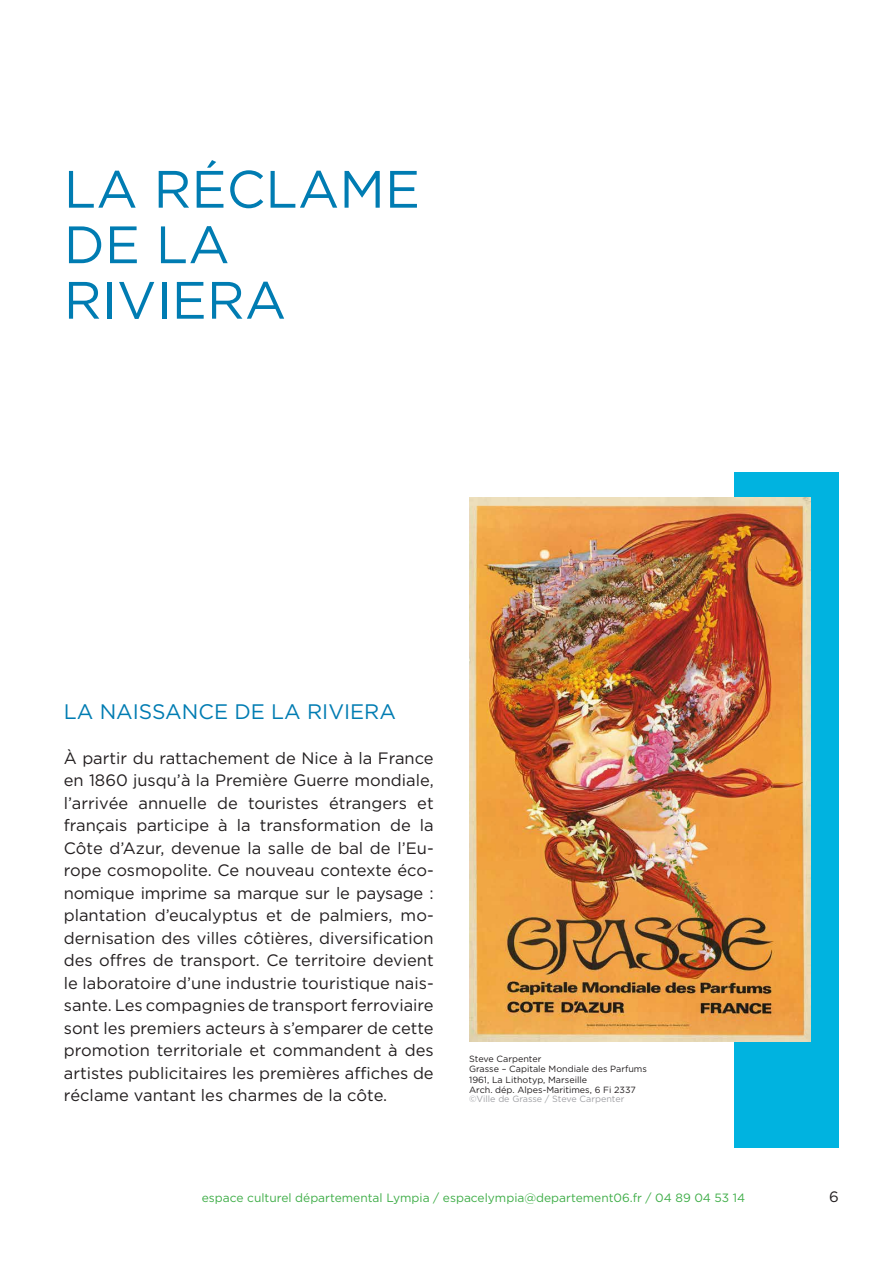
<style>
.page{position:relative;width:893px;height:1263px;background:#fff}
.page>*{position:absolute;margin:0;border:0;box-sizing:border-box;transform-origin:0 0}
.t1{font:52.5px "Gotham";color:#007cb2}
.t2{font:21px "Gotham";color:#007cb2}
.t3{font:16.5px/22.5px "Gotham";color:#231f20;text-align:justify}
.t4{font:15px "Gotham";color:#231f20}
.t5{font:12px "Gotham";color:#40ae49}
.t6{font:9px "Gotham";color:#231f20}
.t7{font:9px "Gotham";color:#a0a1a5}
.s1{font-style:inherit}
</style>
<div class="page">
<div style="left:735px;top:472px;width:104px;height:675px;background:#00b3e0"></div>
<img style="left:469px;top:497px;width:341px;height:545px">
<p class="t1" style="left:64px;top:160px;width:358px">LA R<span class="s1">É</span>CLAME</p>
<p class="t1" style="left:64px;top:216px;width:167px">DE LA</p>
<p class="t1" style="left:64px;top:271px;width:224px">RIVIERA</p>
<p class="t2" style="left:64px;top:699px;width:334px">LA NAISSANCE DE LA RIVIERA</p>
<p class="t3" style="left:64px;top:746px;width:371px">À partir du rattachement de Nice à la France en 1860 jusqu’à la Première Guerre mondiale, l’arrivée annuelle de touristes étrangers et français participe à la transformation de la Côte d’Azur, devenue la salle de bal de l’Eu&shy;rope cosmopolite. Ce nouveau contexte éco&shy;nomique imprime sa marque sur le paysage : plantation d’eucalyptus et de palmiers, mo&shy;dernisation des villes côtières, diversification des offres de transport. Ce territoire devient le laboratoire d’une industrie touristique nais&shy;sante. Les compagnies de transport ferroviaire sont les premiers acteurs à s’emparer de cette promotion territoriale et commandent à des artistes publicitaires les premières affiches de réclame vantant les charmes de la côte.</p>
<p class="t6" style="left:469px;top:1053px;width:74px">Steve Carpenter</p>
<p class="t6" style="left:469px;top:1064px;width:179px">Grasse – Capitale Mondiale des Parfums</p>
<p class="t6" style="left:469px;top:1074px;width:119px">1961, La Lithotyp, Marseille</p>
<p class="t6" style="left:469px;top:1085px;width:168px">Arch. dép. Alpes-Maritimes, 6 Fi 2337</p>
<p class="t7" style="left:469px;top:1094px;width:157px">©Ville de Grasse / Steve Carpenter</p>
<p class="t5" style="left:202px;top:1191px;width:545px">espace culturel départemental Lympia / espacelympia@departement06.fr / 04 89 04 53 14</p>
<p class="t4" style="left:829px;top:1188px;width:11px">6</p>
</div>
